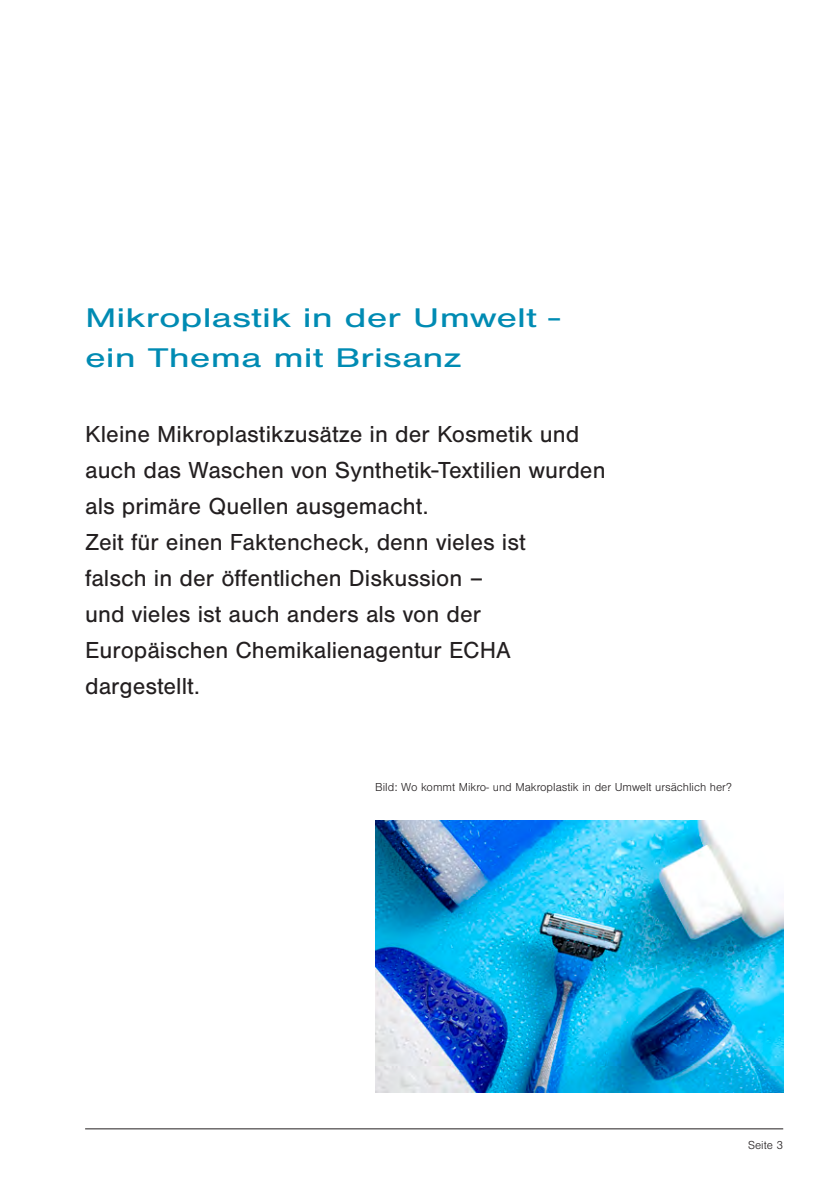
<style>
.page{position:relative;width:840px;height:1191px;background:#fff}
.page>*{position:absolute;margin:0;border:0;box-sizing:border-box;transform-origin:0 0}
.t1{font:28px/40px "Nimbus San";color:#008bb3;scale:1.4 1}
.t2{font:24px/36px "Nimbus San";color:#231f20}
.t3{font:300 12px "Nimbus San";color:#231f20}
</style>
<div class="page">
<hr style="left:85px;top:1128px;width:697px;height:1px;background:#231f20">
<img style="left:375px;top:820px;width:407px;height:272px">
<p class="t1" style="left:85px;top:298px;width:340px">Mikroplastik in der Umwelt - ein Thema mit Brisanz</p>
<p class="t2" style="left:85px;top:416px;width:521px">Kleine Mikroplastikzusätze in der Kosmetik und auch das Waschen von Synthetik-Textilien wurden als primäre Quellen ausgemacht.<br>Zeit für einen Faktencheck, denn vieles ist<br>falsch in der öffentlichen Diskussion –<br>und vieles ist auch anders als von der Europäischen Chemikalienagentur ECHA dargestellt.</p>
<p class="t3" style="left:375px;top:781px;width:358px">Bild: Wo kommt Mikro- und Makroplastik in der Umwelt ursächlich her?</p>
<p class="t3" style="left:747px;top:1138px;width:37px">Seite 3</p>
</div>
